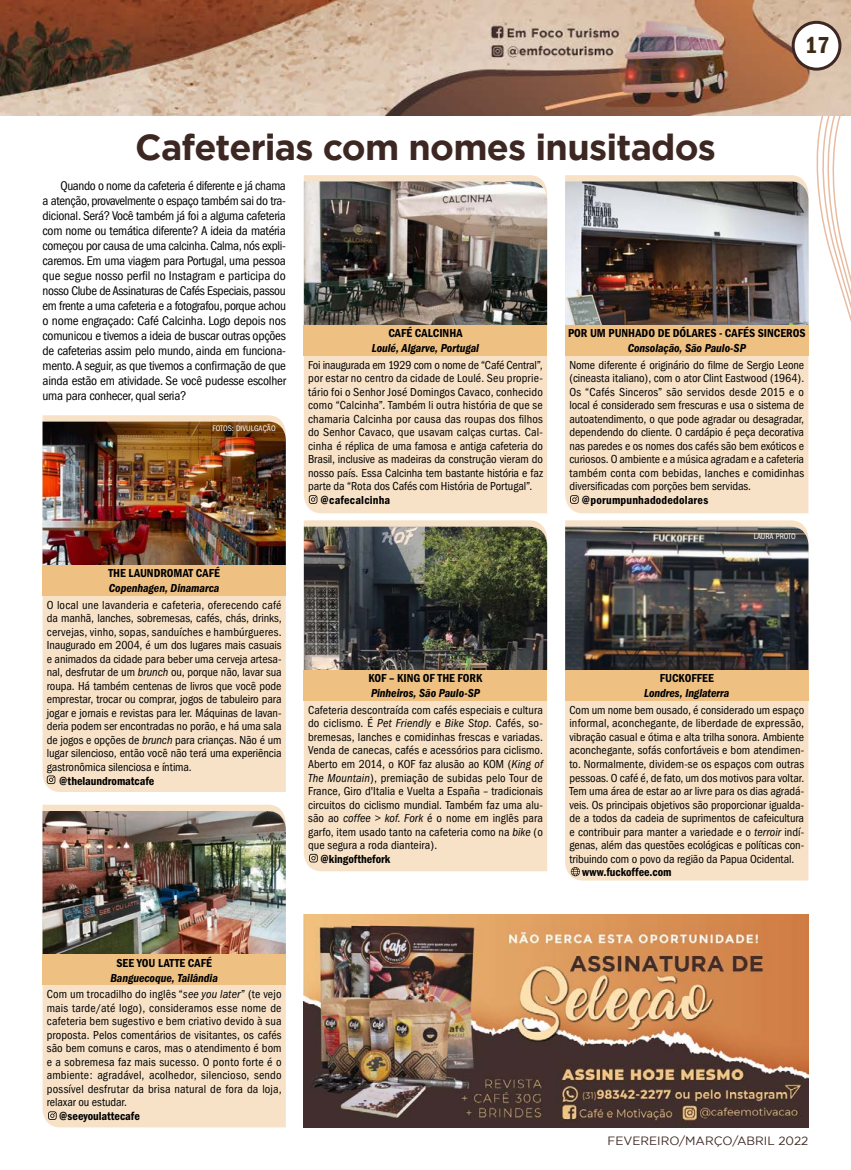
<style>
.page{position:relative;width:851px;height:1170px;background:#fff}
.page>*{position:absolute;margin:0;border:0;box-sizing:border-box;transform-origin:0 0}
.t1{font:700 36px "Gotham";letter-spacing:-.02em;color:#3d2723}
.t2{font:600 condensed 24px "Franklin Gothic";color:#3d2b16}
.t3{font:condensed 13.05px/15px "Franklin Gothic";letter-spacing:-.02em;color:#000;text-align:justify}
.t4{font:condensed 12px/13.5px "Franklin Gothic";color:#000;text-align:justify}
.t5{font:600 condensed 12px "Franklin Gothic";color:#000}
.t6{font:italic 600 condensed 12px "Franklin Gothic";letter-spacing:-.005em;color:#000}
.t7{font:12px "Gotham";color:#3d2723}
.t8{font:condensed 8.25px "Franklin Gothic";color:#fff}
.s1{font-style:italic}
</style>
<div class="page">
<img style="left:0;top:0;width:850px;height:31px">
<img style="left:304px;top:914px;width:504px;height:213px">
<svg style="left:793px;top:22px;width:46px;height:47px"></svg>
<div style="left:791px;top:21px;width:50px;height:50px;border:3px solid #3d2723;border-radius:50%"></div>
<div style="left:304px;top:700px;width:243px;height:171px;background:#f7e2c7"></div>
<div style="left:565px;top:700px;width:243px;height:180px;background:#f7e2c7"></div>
<div style="left:43px;top:804px;width:243px;height:323px;background:#f7e2c7"></div>
<div style="left:43px;top:670px;width:243px;height:122px;background:#f7e2c7"></div>
<img style="left:43px;top:811px;width:243px;height:143px">
<div style="left:304px;top:670px;width:243px;height:30px;background:#eec082"></div>
<div style="left:565px;top:670px;width:243px;height:30px;background:#eec082"></div>
<div style="left:43px;top:954px;width:243px;height:30px;background:#eec082"></div>
<svg style="left:47px;top:775px;width:8px;height:9px"></svg>
<svg style="left:309px;top:853px;width:9px;height:9px"></svg>
<svg style="left:48px;top:1111px;width:9px;height:8px"></svg>
<img style="left:0;top:31px;width:850px;height:639px">
<svg style="left:570px;top:867px;width:10px;height:9px"></svg>
<h2 class="t2" style="left:805px;top:31px;width:26px">17</h2>
<h1 class="t1" style="left:135px;top:126px;width:582px">Cafeterias com nomes inusitados</h1>
<p class="t3" style="left:43px;top:178px;width:245px;text-indent:18px">Quando o nome da cafeteria é diferente e já chama a atenção, provavelmente o espaço também sai do tra&shy;dicional. Será? Você também já foi a alguma cafeteria com nome ou temática diferente? A ideia da matéria começou por causa de uma calcinha. Calma, nós expli&shy;caremos. Em uma viagem para Portugal, uma pessoa que segue nosso perfil no Instagram e participa do nosso Clube de Assinaturas de Cafés Especiais, passou em frente a uma cafeteria e a fotografou, porque achou o nome engraçado: Café Calcinha. Logo depois nos comunicou e tivemos a ideia de buscar outras opções de cafeterias assim pelo mundo, ainda em funciona&shy;mento. A seguir, as que tivemos a confirmação de que ainda estão em atividade. Se você pudesse escolher uma para conhecer, qual seria?</p>
<p class="t5" style="left:388px;top:326px;width:76px">CAFÉ CALCINHA</p>
<p class="t6" style="left:372px;top:341px;width:109px">Loulé, Algarve, Portugal</p>
<p class="t5" style="left:568px;top:326px;width:239px">POR UM PUNHADO DE DÓLARES - CAFÉS SINCEROS</p>
<p class="t6" style="left:627px;top:341px;width:120px">Consolação, São Paulo-SP</p>
<p class="t4" style="left:308px;top:358px;width:236px">Foi inaugurada em 1929 com o nome de “Café Central”, por estar no centro da cidade de Loulé. Seu proprie&shy;tário foi o Senhor José Domingos Cavaco, conhecido como “Calcinha”. Também li outra história de que se chamaria Calcinha por causa das roupas dos filhos do Senhor Cavaco, que usavam calças curtas. Cal&shy;cinha é réplica de uma famosa e antiga cafeteria do Brasil, inclusive as madeiras da construção vieram do nosso país. Essa Calcinha tem bastante história e faz parte da “Rota dos Cafés com História de Portugal”.</p>
<p class="t5" style="left:321px;top:493px;width:71px">@cafecalcinha</p>
<p class="t4" style="left:569px;top:358px;width:236px">Nome diferente é originário do filme de Sergio Leone (cineasta italiano), com o ator Clint Eastwood (1964).<br>Os “Cafés Sinceros” são servidos desde 2015 e o local é considerado sem frescuras e usa o sistema de autoatendimento, o que pode agradar ou desagradar, dependendo do cliente. O cardápio é peça decorativa nas paredes e os nomes dos cafés são bem exóticos e curiosos. O ambiente e a música agradam e a cafeteria também conta com bebidas, lanches e comidinhas diversificadas com porções bem servidas.</p>
<p class="t5" style="left:582px;top:493px;width:128px">@porumpunhadodedolares</p>
<p class="t8" style="left:212px;top:423px;width:65px">FOTOS: DIVULGAÇÃO</p>
<p class="t5" style="left:108px;top:566px;width:113px">THE LAUNDROMAT CAFÉ</p>
<p class="t6" style="left:109px;top:581px;width:112px">Copenhagen, Dinamarca</p>
<p class="t4" style="left:47px;top:598px;width:236px">O local une lavanderia e cafeteria, oferecendo café da manhã, lanches, sobremesas, cafés, chás, drinks, cervejas, vinho, sopas, sanduíches e hambúrgueres.<br>Inaugurado em 2004, é um dos lugares mais casuais e animados da cidade para beber uma cerveja artesa&shy;nal, desfrutar de um <span class="s1">brunch</span> ou, porque não, lavar sua roupa. Há também centenas de livros que você pode emprestar, trocar ou comprar, jogos de tabuleiro para jogar e jornais e revistas para ler. Máquinas de lavan&shy;deria podem ser encontradas no porão, e há uma sala de jogos e opções de <span class="s1">brunch</span> para crianças. Não é um lugar silencioso, então você não terá uma experiência gastronômica silenciosa e íntima.</p>
<p class="t5" style="left:60px;top:773px;width:96px">@thelaundromatcafe</p>
<p class="t8" style="left:753px;top:531px;width:43px">LAURA PROTO</p>
<p class="t5" style="left:368px;top:671px;width:115px">KOF – KING OF THE FORK</p>
<p class="t6" style="left:371px;top:686px;width:110px">Pinheiros, São Paulo-SP</p>
<p class="t4" style="left:308px;top:703px;width:236px">Cafeteria descontraída com cafés especiais e cultura do ciclismo. É <span class="s1">Pet Friendly</span> e <span class="s1">Bike Stop</span>. Cafés, so&shy;bremesas, lanches e comidinhas frescas e variadas.<br>Venda de canecas, cafés e acessórios para ciclismo.<br>Aberto em 2014, o KOF faz alusão ao KOM (<span class="s1">King of The Mountain</span>), premiação de subidas pelo Tour de France, Giro d'Italia e Vuelta a España – tradicionais circuitos do ciclismo mundial. Também faz uma alu&shy;são ao <span class="s1">coffee &gt; kof</span>. <span class="s1">Fork</span> é o nome em inglês para garfo, item usado tanto na cafeteria como na <span class="s1">bike</span> (o que segura a roda dianteira).</p>
<p class="t5" style="left:321px;top:851px;width:71px">@kingofthefork</p>
<p class="t5" style="left:659px;top:671px;width:56px">FUCKOFFEE</p>
<p class="t6" style="left:644px;top:686px;width:87px">Londres, Inglaterra</p>
<p class="t4" style="left:569px;top:703px;width:236px">Com um nome bem ousado, é considerado um espaço informal, aconchegante, de liberdade de expressão, vibração casual e ótima e alta trilha sonora. Ambiente aconchegante, sofás confortáveis e bom atendimen&shy;to. Normalmente, dividem-se os espaços com outras pessoas. O café é, de fato, um dos motivos para voltar.<br>Tem uma área de estar ao ar livre para os dias agradá&shy;veis. Os principais objetivos são proporcionar igualda&shy;de a todos da cadeia de suprimentos de cafeicultura e contribuir para manter a variedade e o <span class="s1">terroir</span> indí&shy;genas, além das questões ecológicas e políticas con&shy;tribuindo com o povo da região da Papua Ocidental.</p>
<p class="t5" style="left:582px;top:865px;width:91px">www.fuckoffee.com</p>
<p class="t5" style="left:116px;top:955px;width:97px">SEE YOU LATTE CAFÉ</p>
<p class="t6" style="left:110px;top:970px;width:109px">Banguecoque, Tailândia</p>
<p class="t4" style="left:47px;top:987px;width:236px">Com um trocadilho do inglês “<span class="s1">see you later</span>” (te vejo mais tarde/até logo), consideramos esse nome de cafeteria bem sugestivo e bem criativo devido à sua proposta. Pelos comentários de visitantes, os cafés são bem comuns e caros, mas o atendimento é bom e a sobremesa faz mais sucesso. O ponto forte é o ambiente: agradável, acolhedor, silencioso, sendo possível desfrutar da brisa natural de fora da loja, relaxar ou estudar.</p>
<p class="t5" style="left:60px;top:1108px;width:82px">@seeyoulattecafe</p>
<p class="t7" style="left:607px;top:1134px;width:202px">FEVEREIRO/MARÇO/ABRIL 2022</p>
</div>
